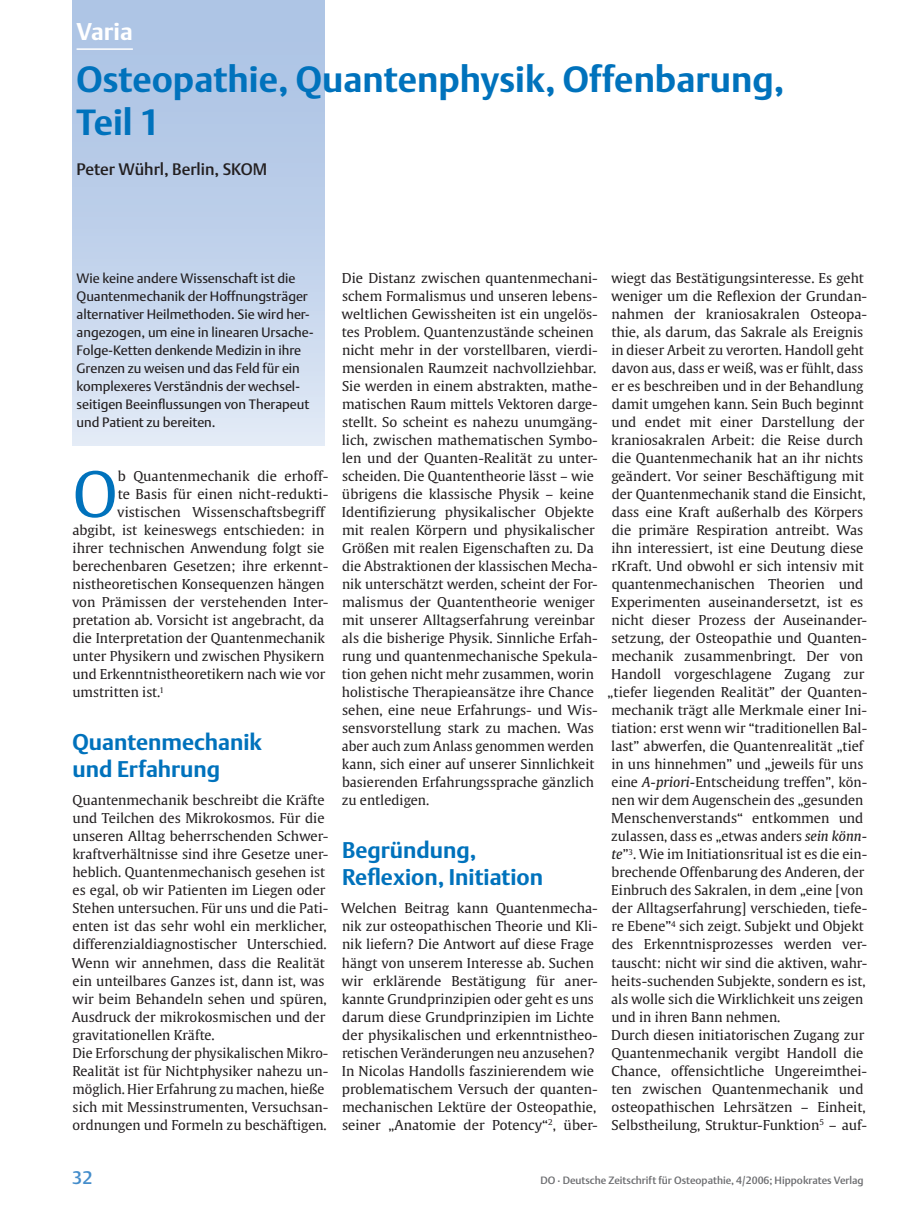
<style>
.page{position:relative;width:919px;height:1217px;background:#fff}
.page>*{position:absolute;margin:0;border:0;box-sizing:border-box;transform-origin:0 0}
.t1{font:62.55px "Gulliver";color:#0072bc}
.t2{font:700 36px/43.2px "DTL Argo T";color:#0072bc}
.t3{font:700 24px "DTL Argo T";color:#fff}
.t4{font:700 22.5px/27px "DTL Argo T";color:#0072bc}
.t5{font:18px "Thieme Argo Three 04";color:#448dcb}
.t6{font:16.5px "Thieme Argo Three 04";color:#231f20}
.t7{font:13.5px/18px "Gulliver";color:#231f20}
.t8{font:13.5px/18px "Thieme Argo Two 04";color:#231f20}
.t9{font:10.5px "Thieme Argo Three 04";color:#6c6d70}
.s1{font-style:italic}
</style>
<div class="page">
<div style="left:72px;top:0;width:252px;height:445px;background:linear-gradient(to bottom,#a6bfe2,#dce6f4)"></div>
<hr style="left:77px;top:48px;width:56px;height:2px;background:#fff">
<p class="t3" style="left:77px;top:17px;width:58px">Varia</p>
<p class="t2" style="left:77px;top:57px;width:709px">Osteopathie, Quantenphysik, Offenbarung,<br>Teil 1</p>
<p class="t6" style="left:77px;top:159px;width:192px">Peter Wührl, Berlin, SKOM</p>
<p class="t8" style="left:77px;top:269px;width:238px">Wie keine andere Wissenschaft ist die Quantenmechanik der Hoffnungsträger alternativer Heilmethoden. Sie wird her&shy;angezogen, um eine in linearen Ursache-Folge-Ketten denkende Medizin in ihre Grenzen zu weisen und das Feld für ein komplexeres Verständnis der wechsel&shy;seitigen Beeinflussungen von Therapeut und Patient zu bereiten.</p>
<p class="t1" style="left:73px;top:455px;width:46px">O</p>
<p class="t7" style="left:118px;top:467px;width:212px">b Quantenmechanik die erhoff-</p>
<p class="t7" style="left:118px;top:485px;width:212px">te Basis für einen nicht-redukti-</p>
<p class="t7" style="left:117px;top:503px;width:209px">vistischen Wissenschaftsbegriff</p>
<p class="t7" style="left:72px;top:521px;width:253px">abgibt, ist keineswegs entschieden: in</p>
<p class="t7" style="left:73px;top:539px;width:253px">ihrer technischen Anwendung folgt sie</p>
<p class="t7" style="left:73px;top:557px;width:257px">berechenbaren Gesetzen; ihre erkennt-</p>
<p class="t7" style="left:73px;top:575px;width:253px">nistheoretischen Konsequenzen hängen</p>
<p class="t7" style="left:72px;top:593px;width:258px">von Prämissen der verstehenden Inter-</p>
<p class="t7" style="left:72px;top:611px;width:253px">pretation ab. Vorsicht ist angebracht, da</p>
<p class="t7" style="left:73px;top:629px;width:254px">die Interpretation der Quantenmechanik</p>
<p class="t7" style="left:72px;top:647px;width:253px">unter Physikern und zwischen Physikern</p>
<p class="t7" style="left:72px;top:665px;width:254px">und Erkenntnistheoretikern nach wie vor</p>
<p class="t7" style="left:72px;top:683px;width:93px">umstritten ist.<sup>1</sup></p>
<p class="t4" style="left:72px;top:728px;width:191px">Quantenmechanik und Erfahrung</p>
<p class="t7" style="left:72px;top:791px;width:258px">Quantenmechanik beschreibt die Kräfte und Teilchen des Mikrokosmos. Für die unseren Alltag beherrschenden Schwer&shy;kraftverhältnisse sind ihre Gesetze uner&shy;heblich. Quantenmechanisch gesehen ist es egal, ob wir Patienten im Liegen oder Stehen untersuchen. Für uns und die Pati&shy;enten ist das sehr wohl ein merklicher, differenzialdiagnostischer Unterschied.<br>Wenn wir annehmen, dass die Realität ein unteilbares Ganzes ist, dann ist, was wir beim Behandeln sehen und spüren, Ausdruck der mikrokosmischen und der gravitationellen Kräfte.<br>Die Erforschung der physikalischen Mikro-Realität ist für Nichtphysiker nahezu un&shy;möglich. Hier Erfahrung zu machen, hieße sich mit Messinstrumenten, Versuchsan&shy;ordnungen und Formeln zu beschäftigen.</p>
<p class="t7" style="left:341px;top:269px;width:258px">Die Distanz zwischen quantenmechani&shy;schem Formalismus und unseren lebens&shy;weltlichen Gewissheiten ist ein ungelös&shy;tes Problem. Quantenzustände scheinen nicht mehr in der vorstellbaren, vierdi&shy;mensionalen Raumzeit nachvollziehbar.<br>Sie werden in einem abstrakten, mathe&shy;matischen Raum mittels Vektoren darge&shy;stellt. So scheint es nahezu unumgäng&shy;lich, zwischen mathematischen Symbo&shy;len und der Quanten-Realität zu unter&shy;scheiden. Die Quantentheorie lässt – wie übrigens die klassische Physik – keine Identifizierung physikalischer Objekte mit realen Körpern und physikalischer Größen mit realen Eigenschaften zu. Da die Abstraktionen der klassischen Mecha&shy;nik unterschätzt werden, scheint der For&shy;malismus der Quantentheorie weniger mit unserer Alltagserfahrung vereinbar als die bisherige Physik. Sinnliche Erfah&shy;rung und quantenmechanische Spekula&shy;tion gehen nicht mehr zusammen, worin holistische Therapieansätze ihre Chance sehen, eine neue Erfahrungs- und Wis&shy;sensvorstellung stark zu machen. Was aber auch zum Anlass genommen werden kann, sich einer auf unserer Sinnlichkeit basierenden Erfahrungssprache gänzlich zu entledigen.</p>
<p class="t4" style="left:342px;top:836px;width:202px">Begründung,<br>Reflexion, Initiation</p>
<p class="t7" style="left:341px;top:899px;width:258px">Welchen Beitrag kann Quantenmecha&shy;nik zur osteopathischen Theorie und Kli&shy;nik liefern? Die Antwort auf diese Frage hängt von unserem Interesse ab. Suchen wir erklärende Bestätigung für aner&shy;kannte Grundprinzipien oder geht es uns darum diese Grundprinzipien im Lichte der physikalischen und erkenntnistheo&shy;retischen Veränderungen neu anzusehen?<br>In Nicolas Handolls faszinierendem wie problematischem Versuch der quanten&shy;mechanischen Lektüre der Osteopathie, seiner „Anatomie der Potency“<sup>2</sup>, über-</p>
<p class="t7" style="left:611px;top:269px;width:254px">wiegt das Bestätigungsinteresse. Es geht</p>
<p class="t7" style="left:611px;top:287px;width:258px">weniger um die Reflexion der Grundan-</p>
<p class="t7" style="left:611px;top:305px;width:257px">nahmen der kraniosakralen Osteopa-</p>
<p class="t7" style="left:611px;top:323px;width:253px">thie, als darum, das Sakrale als Ereignis</p>
<p class="t7" style="left:611px;top:341px;width:254px">in dieser Arbeit zu verorten. Handoll geht</p>
<p class="t7" style="left:611px;top:359px;width:253px">davon aus, dass er weiß, was er fühlt, dass</p>
<p class="t7" style="left:611px;top:377px;width:253px">er es beschreiben und in der Behandlung</p>
<p class="t7" style="left:611px;top:395px;width:254px">damit umgehen kann. Sein Buch beginnt</p>
<p class="t7" style="left:611px;top:413px;width:254px">und endet mit einer Darstellung der</p>
<p class="t7" style="left:611px;top:431px;width:253px">kraniosakralen Arbeit: die Reise durch</p>
<p class="t7" style="left:611px;top:449px;width:253px">die Quantenmechanik hat an ihr nichts</p>
<p class="t7" style="left:611px;top:467px;width:254px">geändert. Vor seiner Beschäftigung mit</p>
<p class="t7" style="left:611px;top:485px;width:255px">der Quantenmechanik stand die Einsicht,</p>
<p class="t7" style="left:611px;top:503px;width:253px">dass eine Kraft außerhalb des Körpers</p>
<p class="t7" style="left:611px;top:521px;width:253px">die primäre Respiration antreibt. Was</p>
<p class="t7" style="left:611px;top:539px;width:253px">ihn interessiert, ist eine Deutung diese</p>
<p class="t7" style="left:611px;top:557px;width:254px">rKraft. Und obwohl er sich intensiv mit</p>
<p class="t7" style="left:611px;top:575px;width:253px">quantenmechanischen Theorien und</p>
<p class="t7" style="left:611px;top:593px;width:253px">Experimenten auseinandersetzt, ist es</p>
<p class="t7" style="left:611px;top:611px;width:257px">nicht dieser Prozess der Auseinander-</p>
<p class="t7" style="left:611px;top:629px;width:257px">setzung, der Osteopathie und Quanten-</p>
<p class="t7" style="left:611px;top:647px;width:253px">mechanik zusammenbringt. Der von</p>
<p class="t7" style="left:611px;top:665px;width:254px">Handoll vorgeschlagene Zugang zur</p>
<p class="t7" style="left:607px;top:683px;width:261px">„tiefer liegenden Realität” der Quanten-</p>
<p class="t7" style="left:611px;top:701px;width:257px">mechanik trägt alle Merkmale einer Ini-</p>
<p class="t7" style="left:611px;top:719px;width:257px">tiation: erst wenn wir “traditionellen Bal-</p>
<p class="t7" style="left:611px;top:737px;width:254px">last” abwerfen, die Quantenrealität „tief</p>
<p class="t7" style="left:611px;top:755px;width:253px">in uns hinnehmen” und „jeweils für uns</p>
<p class="t7" style="left:611px;top:773px;width:257px">eine <span class="s1">A-priori-</span>Entscheidung treffen”, kön-</p>
<p class="t7" style="left:611px;top:791px;width:253px">nen wir dem Augenschein des „gesunden</p>
<p class="t7" style="left:611px;top:809px;width:254px">Menschenverstands“ entkommen und</p>
<p class="t7" style="left:611px;top:827px;width:257px">zulassen, dass es „etwas anders <span class="s1">sein könn-</span></p>
<p class="t7" style="left:611px;top:845px;width:257px"><span class="s1">te</span>”<sup>3</sup>. Wie im Initiationsritual ist es die ein-</p>
<p class="t7" style="left:611px;top:863px;width:254px">brechende Offenbarung des Anderen, der</p>
<p class="t7" style="left:611px;top:881px;width:253px">Einbruch des Sakralen, in dem „eine [von</p>
<p class="t7" style="left:611px;top:899px;width:257px">der Alltagserfahrung] verschieden, tiefe-</p>
<p class="t7" style="left:611px;top:917px;width:254px">re Ebene”<sup>4</sup> sich zeigt. Subjekt und Objekt</p>
<p class="t7" style="left:611px;top:935px;width:257px">des Erkenntnisprozesses werden ver-</p>
<p class="t7" style="left:611px;top:953px;width:257px">tauscht: nicht wir sind die aktiven, wahr-</p>
<p class="t7" style="left:611px;top:971px;width:256px">heits-suchenden Subjekte, sondern es ist,</p>
<p class="t7" style="left:611px;top:989px;width:253px">als wolle sich die Wirklichkeit uns zeigen</p>
<p class="t7" style="left:611px;top:1007px;width:170px">und in ihren Bann nehmen.</p>
<p class="t7" style="left:611px;top:1025px;width:254px">Durch diesen initiatorischen Zugang zur</p>
<p class="t7" style="left:611px;top:1043px;width:253px">Quantenmechanik vergibt Handoll die</p>
<p class="t7" style="left:611px;top:1061px;width:257px">Chance, offensichtliche Ungereimthei-</p>
<p class="t7" style="left:611px;top:1079px;width:254px">ten zwischen Quantenmechanik und</p>
<p class="t7" style="left:611px;top:1097px;width:256px">osteopathischen Lehrsätzen – Einheit,</p>
<p class="t7" style="left:611px;top:1115px;width:257px">Selbstheilung, Struktur-Funktion<sup>5</sup> – auf-</p>
<p class="t5" style="left:72px;top:1166px;width:22px">32</p>
<p class="t9" style="left:540px;top:1173px;width:324px">DO · Deutsche Zeitschrift für Osteopathie, 4/2006; Hippokrates Verlag</p>
</div>
